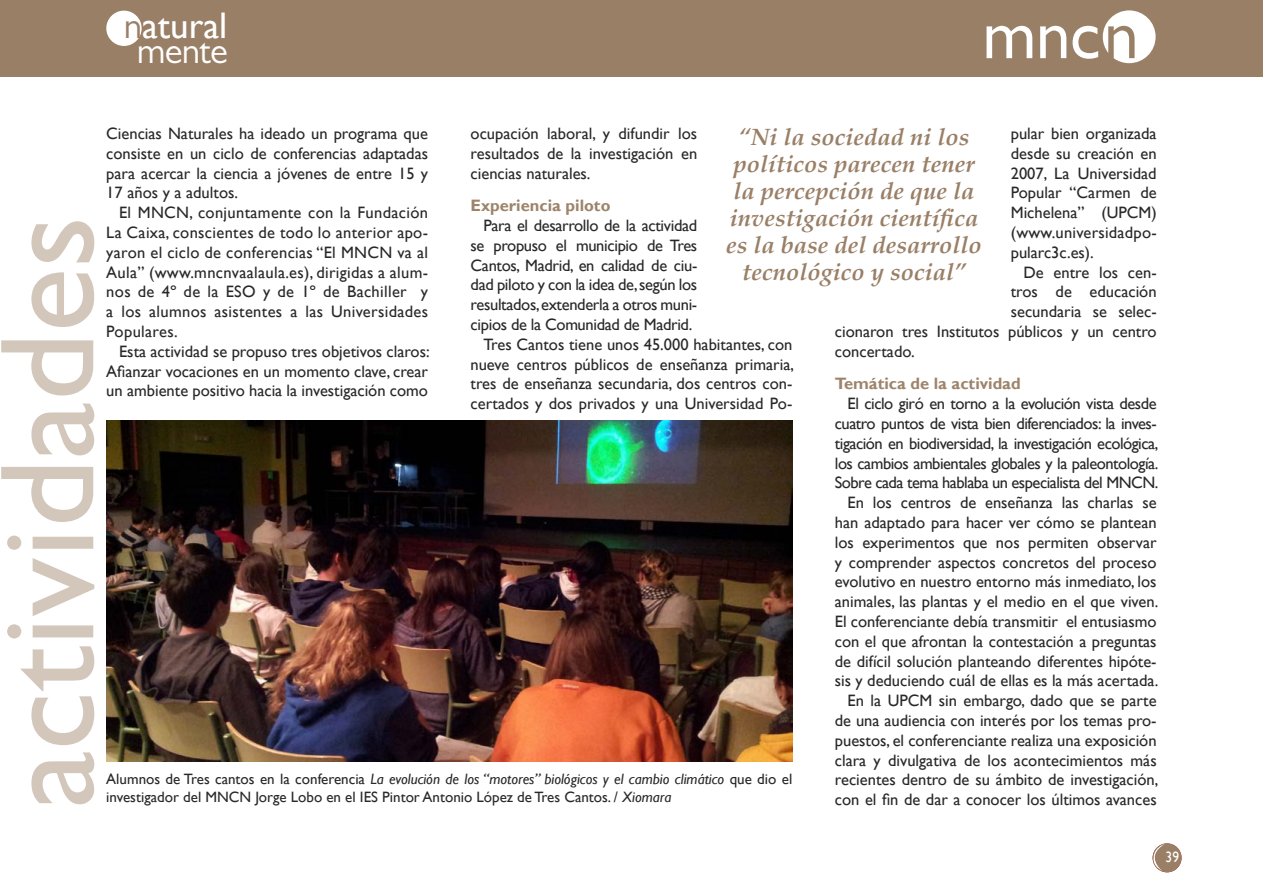
<style>
.page{position:relative;width:1263px;height:893px;background:#fff}
.page>*{position:absolute;margin:0;border:0;box-sizing:border-box;transform-origin:0 0}
.t1{font:135px "Gill Sans";color:#d3c7bb}
.t2{font:37.05px "Gill Sans";color:#fff}
.t3{font:37.05px "Gill Sans MT Pro";letter-spacing:-.02em;color:#fff}
.t4{font:italic 700 24px/27px "Palatino";color:#997f66;text-align:center}
.t5{font:16.5px/19.8px "Gill Sans";color:#292829;text-align:justify}
.t6{font:16.5px "Gill Sans";letter-spacing:-.02em;color:#292829}
.t7{font:700 16.5px "Gill Sans";color:#9d846b}
.t8{font:15px/18px "Gill Sans";color:#292829}
.t9{font:15px "Gill Sans";color:#fff;scale:.9 1}
.s1{font-family:"Gill Sans MT Pro";color:#b5121b}
.s2{font-style:italic}
</style>
<div class="page">
<div style="left:1153px;top:844px;width:28px;height:28px;background:#997f66;border-radius:50%"></div>
<div style="left:1152px;top:843px;width:29px;height:29px;border:2px solid #997f66;border-radius:50%"></div>
<svg style="left:1152px;top:844px;width:13px;height:27px"></svg>
<div style="left:0;top:0;width:1263px;height:77px;background:#997f66"></div>
<div style="left:107px;top:11px;width:34px;height:34px;background:#fff;border-radius:50%"></div>
<div style="left:106px;top:11px;width:36px;height:35px;border:2px solid #fff;border-radius:50%"></div>
<svg style="left:986px;top:26px;width:46px;height:32px"></svg>
<svg style="left:1040px;top:26px;width:26px;height:32px"></svg>
<svg style="left:1072px;top:10px;width:83px;height:53px"></svg>
<img style="left:106px;top:421px;width:686px;height:341px">
<h2 class="t2" style="left:124px;top:4px;width:105px"><span class="s1">n</span>atural</h2>
<h2 class="t3" style="left:137px;top:28px;width:93px">mente</h2>
<h1 class="t1" style="left:-31px;top:808px;width:593px;rotate:-90deg">actividades</h1>
<p class="t5" style="left:471px;top:124px;width:228px">ocupación laboral, y difundir los resultados de la investigación en ciencias naturales.</p>
<p class="t7" style="left:471px;top:196px;width:141px">Experiencia piloto</p>
<p class="t6" style="left:483px;top:216px;width:215px">Para el desarrollo de la actividad</p>
<p class="t6" style="left:471px;top:236px;width:228px">se propuso el municipio de Tres</p>
<p class="t6" style="left:471px;top:255px;width:228px">Cantos, Madrid, en calidad de ciu-</p>
<p class="t6" style="left:471px;top:275px;width:228px">dad piloto y con la idea de, según los</p>
<p class="t6" style="left:471px;top:295px;width:228px">resultados, extenderla a otros muni-</p>
<p class="t6" style="left:471px;top:315px;width:223px">cipios de la Comunidad de Madrid.</p>
<p class="t5" style="left:483px;top:335px;width:310px">Tres Cantos tiene unos 45.000 habitantes, con</p>
<p class="t5" style="left:471px;top:354px;width:325px">nueve centros públicos de enseñanza primaria,</p>
<p class="t5" style="left:471px;top:374px;width:323px">tres de enseñanza secundaria, dos centros con-</p>
<p class="t5" style="left:471px;top:394px;width:323px">certados y dos privados y una Universidad Po-</p>
<p class="t5" style="left:106px;top:124px;width:323px">Ciencias Naturales ha ideado un programa que consiste en un ciclo de conferencias adaptadas para acercar la ciencia a jóvenes de entre 15 y 17 años y a adultos.</p>
<p class="t5" style="left:106px;top:203px;width:323px;text-indent:13px">El MNCN, conjuntamente con la Fundación La Caixa, conscientes de todo lo anterior apo&shy;yaron el ciclo de conferencias “El MNCN va al Aula” (www.mncnvaalaula.es), dirigidas a alum&shy;nos de 4º de la ESO y de 1º de Bachiller y a los alumnos asistentes a las Universidades Populares.</p>
<p class="t5" style="left:106px;top:342px;width:325px;text-indent:13px">Esta actividad se propuso tres objetivos claros:<br>Afianzar vocaciones en un momento clave, crear un ambiente positivo hacia la investigación como</p>
<p class="t5" style="left:1011px;top:124px;width:147px">pular bien organizada desde su creación en 2007, La Universidad Popular “Carmen de Michelena” (UPCM) (www.universidadpo&shy;pularc3c.es).</p>
<p class="t5" style="left:1023px;top:262px;width:135px">De entre los cen-</p>
<p class="t5" style="left:1011px;top:282px;width:147px">tros de educación</p>
<p class="t5" style="left:1011px;top:302px;width:147px">secundaria se selec-</p>
<p class="t5" style="left:835px;top:322px;width:323px">cionaron tres Institutos públicos y un centro</p>
<p class="t5" style="left:835px;top:342px;width:81px">concertado.</p>
<p class="t7" style="left:835px;top:374px;width:187px">Temática de la actividad</p>
<p class="t5" style="left:835px;top:394px;width:325px;text-align:right">El ciclo giró en torno a la evolución vista desde cuatro puntos de vista bien diferenciados: la inves&shy;tigación en biodiversidad, la investigación ecológica, los cambios ambientales globales y la paleontología.<br>Sobre cada tema hablaba un especialista del MNCN.<br>En los centros de enseñanza las charlas se han adaptado para hacer ver cómo se plantean los experimentos que nos permiten observar y comprender aspectos concretos del proceso evolutivo en nuestro entorno más inmediato, los animales, las plantas y el medio en el que viven.<br>El conferenciante debía transmitir el entusiasmo con el que afrontan la contestación a preguntas de difícil solución planteando diferentes hipóte&shy;sis y deduciendo cuál de ellas es la más acertada.<br>En la UPCM sin embargo, dado que se parte de una audiencia con interés por los temas pro&shy;puestos, el conferenciante realiza una exposición clara y divulgativa de los acontecimientos más recientes dentro de su ámbito de investigación, con el fin de dar a conocer los últimos avances</p>
<h3 class="t4" style="left:726px;top:124px;width:257px">“Ni la sociedad ni los políticos parecen tener la percepción de que la investigación científica es la base del desarrollo tecnológico y social”</h3>
<p class="t8" style="left:106px;top:770px;width:687px">Alumnos de Tres cantos en la conferencia <span class="s2">La evolución de los “motores” biológicos y el cambio climático</span> que dio el investigador del MNCN Jorge Lobo en el IES Pintor Antonio López de Tres Cantos. / <span class="s2">Xiomara</span></p>
<p class="t9" style="left:1165px;top:849px;width:16px">39</p>
</div>
